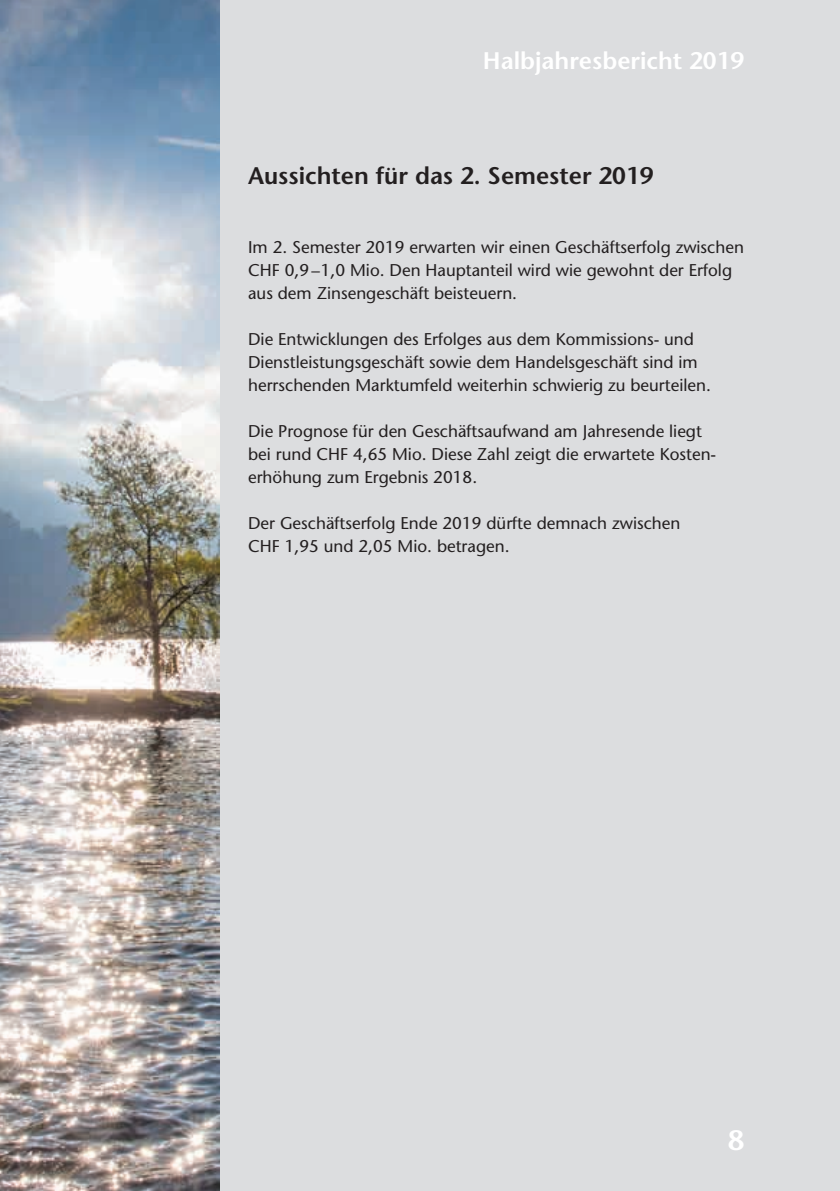
<style>
.page{position:relative;width:840px;height:1191px;background:#fff}
.page>*{position:absolute;margin:0;border:0;box-sizing:border-box;transform-origin:0 0}
.t1{font:600 28px "Stone Sans Std";color:#fff}
.t2{font:600 24px "Stone Sans Std";color:#231f20}
.t3{font:600 24px "Stone Sans Std";color:#fff}
.t4{font:500 17px/23px "Stone Sans Std";color:#231f20}
</style>
<div class="page">
<div style="left:219px;top:0;width:620px;height:1191px;background:#dcdddf"></div>
<img style="left:0;top:0;width:219px;height:1191px">
<h2 class="t3" style="left:482px;top:46px;width:263px">Halbjahresbericht 2019</h2>
<h2 class="t2" style="left:248px;top:161px;width:407px">Aussichten für das 2. Semester 2019</h2>
<p class="t4" style="left:248px;top:236px;width:497px">Im 2. Semester 2019 erwarten wir einen Geschäftserfolg zwischen<br>CHF 0,9–1,0 Mio. Den Hauptanteil wird wie gewohnt der Erfolg aus dem Zinsengeschäft beisteuern.</p>
<p class="t4" style="left:248px;top:328px;width:464px">Die Entwicklungen des Erfolges aus dem Kommissions- und<br>Dienstleistungsgeschäft sowie dem Handelsgeschäft sind im herrschenden Marktumfeld weiterhin schwierig zu beurteilen.</p>
<p class="t4" style="left:248px;top:420px;width:469px">Die Prognose für den Geschäftsaufwand am Jahresende liegt bei rund CHF 4,65 Mio. Diese Zahl zeigt die erwartete Kosten&shy;erhöhung zum Ergebnis 2018.</p>
<p class="t4" style="left:248px;top:512px;width:433px">Der Geschäftserfolg Ende 2019 dürfte demnach zwischen<br>CHF 1,95 und 2,05 Mio. betragen.</p>
<h1 class="t1" style="left:727px;top:1123px;width:18px">8</h1>
</div>
